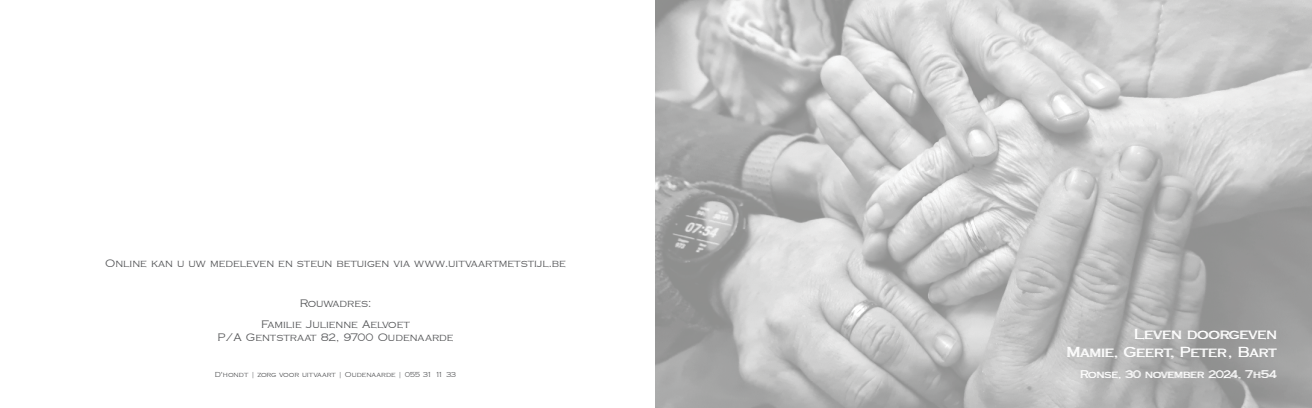
<style>
.page{position:relative;width:1312px;height:408px;background:#fff}
.page>*{position:absolute;margin:0;border:0;box-sizing:border-box;transform-origin:0 0}
.t1{font:15px/18px "Copperplate";color:#fff;text-align:right}
.t2{font:11.25px/20.6px "Copperplate";color:#57585a;text-align:center}
.t3{font:11.25px "Copperplate";color:#fff}
.t4{font:7.5px "Copperplate";color:#57585a}
</style>
<div class="page">
<img style="left:656px;top:0;width:655px;height:407px">
<p class="t2" style="left:105px;top:253px;width:462px">Online kan u uw medeleven en steun betuigen via www.uitvaartmetstijl.be</p>
<p class="t2" style="left:261px;top:293px;width:150px">Rouwadres:<br>Familie Julienne Aelvoet</p>
<p class="t2" style="left:217px;top:327px;width:238px">P/A Gentstraat 82, 9700 Oudenaarde</p>
<p class="t4" style="left:215px;top:371px;width:243px">D'hondt | zorg voor uitvaart | Oudenaarde | 055 31 11 33</p>
<h1 class="t1" style="left:1065px;top:325px;width:212px">Leven doorgeven<br>Mamie, Geert, Peter, Bart</h1>
<p class="t3" style="left:1079px;top:369px;width:198px">Ronse, 30 november 2024, 7h54</p>
</div>
